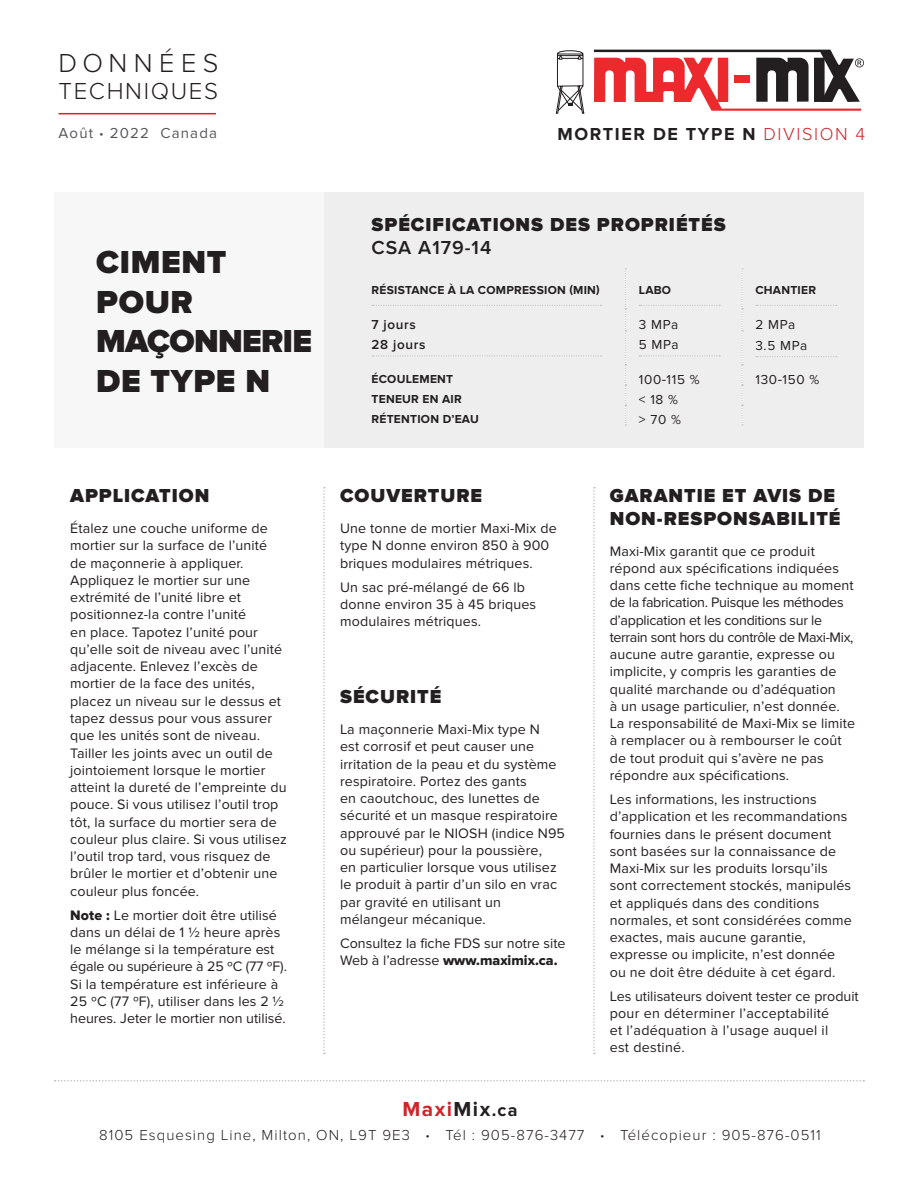
<style>
.page{position:relative;width:918px;height:1188px;background:#fff}
.page>*{position:absolute;margin:0;border:0;box-sizing:border-box;transform-origin:0 0}
.t1{font:900 33px/39.6px "Proxima Nova";letter-spacing:.02em;color:#231f20}
.t2{font:300 27px "Proxima Nova";letter-spacing:.24em;color:#231f20}
.t3{font:300 24px "Proxima Nova";letter-spacing:.07em;color:#231f20}
.t4{font:700 21px "Proxima Nova";letter-spacing:.07em;color:#d1232a}
.t5{font:900 19.5px/22.5px "Proxima Nova";letter-spacing:.05em;color:#231f20}
.t6{font:600 19.5px "Proxima Nova";letter-spacing:.05em;color:#231f20}
.t7{font:700 18px "Proxima Nova";letter-spacing:.09em;color:#231f20}
.t8{font:300 15px "Proxima Nova";letter-spacing:.07em;color:#231f20}
.t9{font:15px "Proxima Nova";letter-spacing:.08em;color:#57585a}
.t10{font:14.25px/17.2px "Proxima Nova";letter-spacing:.01em;color:#231f20}
.t11{font:14.25px "Proxima Nova Extrabld";color:#231f20}
.t12{font:13.5px "Proxima Nova";letter-spacing:.05em;color:#231f20}
.t13{font:600 13.5px "Proxima Nova";letter-spacing:.05em;color:#231f20}
.t14{font:700 12px "Proxima Nova";letter-spacing:.02em;color:#231f20}
.s1{font-family:"Proxima Nova Extrabld"}
.s2{font-weight:300;color:#d1232a}
.s3{font-size:15px}
.s4{font-family:"Proxima Nova"}
.s5{color:#231f20}
.s6{font-size:18px;color:#231f20}
.s7{font-family:"Ba Ross Sans";font-weight:700}
</style>
<div class="page">
<div style="left:324px;top:192px;width:540px;height:255px;background:#eeeeef"></div>
<svg style="left:625px;top:268px;width:1px;height:157px"></svg>
<svg style="left:741px;top:268px;width:2px;height:157px"></svg>
<svg style="left:372px;top:305px;width:230px;height:1px"></svg>
<svg style="left:639px;top:305px;width:81px;height:1px"></svg>
<svg style="left:756px;top:305px;width:81px;height:1px"></svg>
<svg style="left:372px;top:355px;width:230px;height:2px"></svg>
<svg style="left:639px;top:355px;width:81px;height:2px"></svg>
<svg style="left:756px;top:356px;width:81px;height:1px"></svg>
<div style="left:54px;top:192px;width:270px;height:255px;background:#f7f7f8"></div>
<svg style="left:323px;top:487px;width:2px;height:567px"></svg>
<svg style="left:593px;top:487px;width:2px;height:567px"></svg>
<svg style="left:55px;top:1080px;width:809px;height:2px"></svg>
<svg style="left:594px;top:50px;width:270px;height:61px"></svg>
<svg style="left:556px;top:50px;width:29px;height:64px"></svg>
<hr style="left:58px;top:113px;width:158px;height:1px;background:#d1232a">
<h2 class="t2" style="left:58px;top:48px;width:161px">DONNÉES</h2>
<h3 class="t3" style="left:59px;top:78px;width:161px">TECHNIQUES</h3>
<p class="t9" style="left:58px;top:125px;width:160px">Août <span class="s1">∙</span> 2022 Canada</p>
<p class="t7" style="left:557px;top:124px;width:309px">MORTIER DE TYPE N <span class="s2">DIVISION 4</span></p>
<h1 class="t1" style="left:96px;top:243px;width:217px">CIMENT<br>POUR<br>MAÇONNERIE<br>DE TYPE N</h1>
<h3 class="t5" style="left:70px;top:485px;width:141px">APPLICATION</h3>
<p class="t10" style="left:70px;top:520px;width:218px">Étalez une couche uniforme de mortier sur la surface de l’unité de maçonnerie à appliquer.<br>Appliquez le mortier sur une extrémité de l’unité libre et positionnez-la contre l’unité<br>en place. Tapotez l’unité pour qu’elle soit de niveau avec l’unité adjacente. Enlevez l’excès de mortier de la face des unités, placez un niveau sur le dessus et tapez dessus pour vous assurer que les unités sont de niveau.<br>Tailler les joints avec un outil de jointoiement lorsque le mortier atteint la dureté de l’empreinte du pouce. Si vous utilisez l’outil trop tôt, la surface du mortier sera de couleur plus claire. Si vous utilisez l’outil trop tard, vous risquez de brûler le mortier et d’obtenir une couleur plus foncée.</p>
<p class="t10" style="left:70px;top:906px;width:218px"><span class="s1">Note :</span> Le mortier doit être utilisé dans un délai de 1 ½ heure après le mélange si la température est égale ou supérieure à 25 ºC (77 ºF).<br>Si la température est inférieure à 25 ºC (77 ºF), utiliser dans les 2 ½ heures. Jeter le mortier non utilisé.</p>
<h3 class="t5" style="left:372px;top:214px;width:356px">SPÉCIFICATIONS DES PROPRIÉTÉS</h3>
<h3 class="t6" style="left:372px;top:236px;width:121px">CSA A179-14</h3>
<p class="t14" style="left:372px;top:284px;width:230px">RÉSISTANCE À LA COMPRESSION (MIN)</p>
<p class="t14" style="left:639px;top:284px;width:34px">LABO</p>
<p class="t14" style="left:755px;top:284px;width:62px">CHANTIER</p>
<p class="t13" style="left:372px;top:316px;width:46px">7 jours</p>
<p class="t12" style="left:639px;top:316px;width:41px">3 MPa</p>
<p class="t12" style="left:755px;top:316px;width:41px">2 MPa</p>
<p class="t13" style="left:372px;top:337px;width:55px">28 jours</p>
<p class="t12" style="left:639px;top:337px;width:41px">5 MPa</p>
<p class="t12" style="left:755px;top:337px;width:53px">3.5 MPa</p>
<p class="t14" style="left:372px;top:372px;width:83px">ÉCOULEMENT</p>
<p class="t12" style="left:639px;top:372px;width:62px">100<span class="s3">-</span>115 %</p>
<p class="t12" style="left:755px;top:372px;width:65px">130<span class="s3">-</span>150 %</p>
<p class="t14" style="left:372px;top:392px;width:92px">TENEUR EN AIR</p>
<p class="t12" style="left:639px;top:392px;width:41px">&lt; 18 %</p>
<p class="t14" style="left:372px;top:413px;width:109px">RÉTENTION D’EAU</p>
<p class="t12" style="left:639px;top:412px;width:44px">&gt; 70 %</p>
<h3 class="t5" style="left:340px;top:485px;width:144px">COUVERTURE</h3>
<p class="t10" style="left:340px;top:520px;width:218px">Une tonne de mortier Maxi-Mix de type N donne environ 850 à 900 briques modulaires métriques.</p>
<p class="t10" style="left:340px;top:579px;width:198px">Un sac pré-mélangé de 66 lb donne environ 35 à 45 briques modulaires métriques.</p>
<h3 class="t5" style="left:340px;top:686px;width:103px">SÉCURITÉ</h3>
<p class="t10" style="left:340px;top:721px;width:226px">La maçonnerie Maxi-Mix type N<br>est corrosif et peut causer une irritation de la peau et du système respiratoire. Portez des gants<br>en caoutchouc, des lunettes de sécurité et un masque respiratoire approuvé par le NIOSH (indice N95 ou supérieur) pour la poussière,<br>en particulier lorsque vous utilisez le produit à partir d’un silo en vrac par gravité en utilisant un mélangeur mécanique.</p>
<p class="t10" style="left:340px;top:935px;width:227px">Consultez la fiche FDS sur notre site</p>
<p class="t11" style="left:340px;top:952px;width:219px"><span class="s4">Web à l’adresse</span> www.maximix.ca.</p>
<h3 class="t5" style="left:610px;top:485px;width:232px">GARANTIE ET AVIS DE<br>NON-RESPONSABILITÉ</h3>
<p class="t10" style="left:610px;top:543px;width:247px">Maxi-Mix garantit que ce produit répond aux spécifications indiquées dans cette fiche technique au moment de la fabrication. Puisque les méthodes d’application et les conditions sur le terrain sont hors du contrôle de Maxi-Mix, aucune autre garantie, expresse ou implicite, y compris les garanties de qualité marchande ou d’adéquation<br>à un usage particulier, n’est donnée.<br>La responsabilité de Maxi-Mix se limite à remplacer ou à rembourser le coût de tout produit qui s’avère ne pas répondre aux spécifications.</p>
<p class="t10" style="left:610px;top:791px;width:244px">Les informations, les instructions d’application et les recommandations fournies dans le présent document sont basées sur la connaissance de Maxi-Mix sur les produits lorsqu’ils sont correctement stockés, manipulés et appliqués dans des conditions normales, et sont considérées comme exactes, mais aucune garantie, expresse ou implicite, n’est donnée ou ne doit être déduite à cet égard.</p>
<p class="t10" style="left:610px;top:987px;width:251px">Les utilisateurs doivent tester ce produit pour en déterminer l’acceptabilité<br>et l’adéquation à l’usage auquel il<br>est destiné.</p>
<h3 class="t4" style="left:402px;top:1097px;width:117px">Maxi<span class="s5">Mix</span><span class="s6">.ca</span></h3>
<p class="t8" style="left:99px;top:1127px;width:723px">8105 Esquesing Line, Milton, ON, L9T 9E3 <span class="s7">∙</span> Tél : 905-876-3477 <span class="s7">∙</span> Télécopieur : 905-876-0511</p>
</div>
